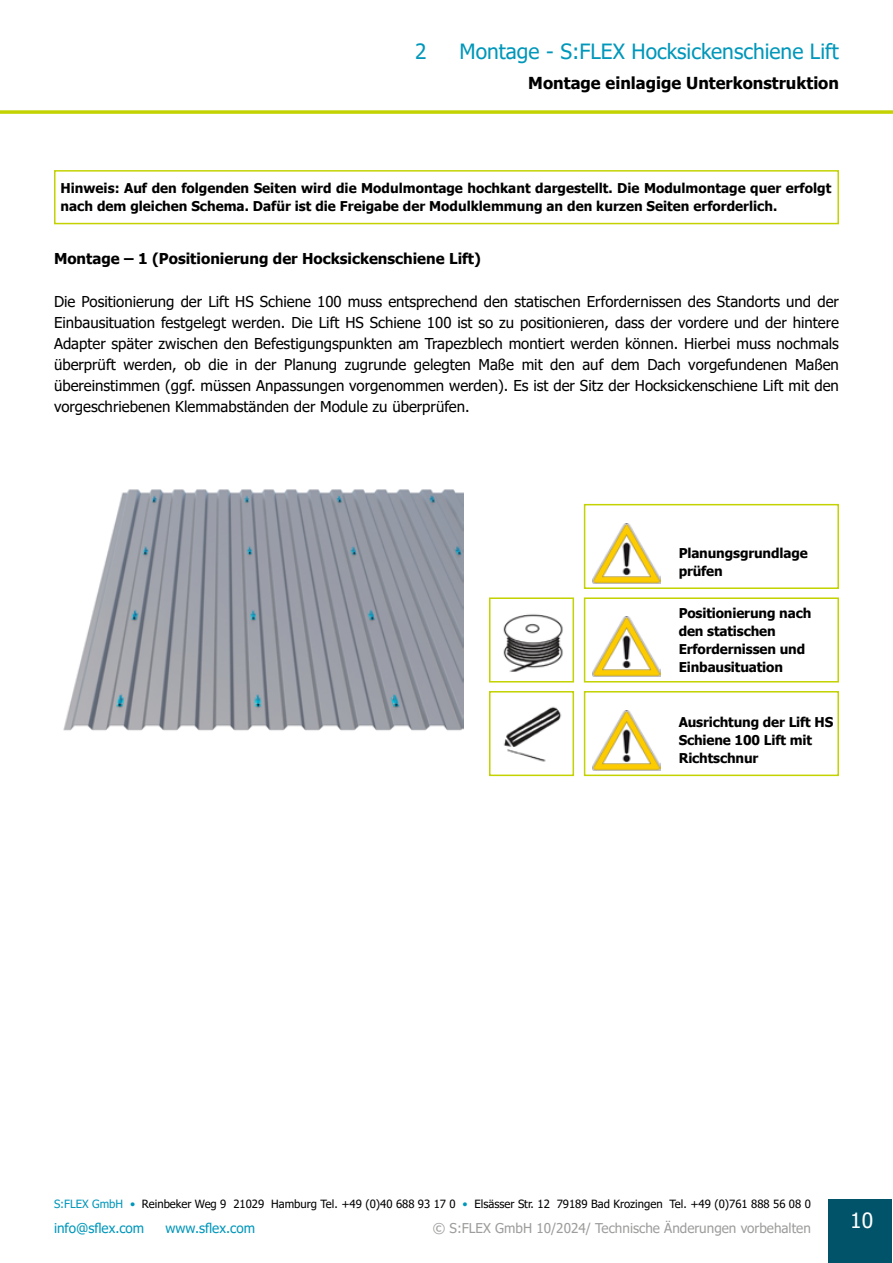
<style>
.page{position:relative;width:893px;height:1263px;background:#fff}
.page>*{position:absolute;margin:0;border:0;box-sizing:border-box;transform-origin:0 0}
.t1{font:21px "Tahoma";color:#0097ba}
.t2{font:21px "Tahoma";color:#fff}
.t3{font:700 16.5px "Tahoma";color:#000}
.t4{font:15px/21px "Tahoma";color:#000;text-align:justify}
.t5{font:700 15px "Tahoma";color:#000}
.t6{font:700 13.5px/18px "Tahoma";color:#000}
.t7{font:13.5px "Tahoma";color:#9d9d9c}
.t8{font:13.5px "Tahoma";color:#0097ba}
.t9{font:11.4px "Tahoma";color:#000}
.s1{color:#0097ba}
</style>
<div class="page">
<div style="left:828px;top:1199px;width:64px;height:64px;background:#005368"></div>
<hr style="left:0;top:111px;width:893px;height:3px;background:#c3d200">
<div style="left:54px;top:170px;width:785px;height:54px;background:#fff;border:2px solid #c3d200"></div>
<div style="left:584px;top:504px;width:255px;height:85px;border:2px solid #c3d200"></div>
<img style="left:592px;top:523px;width:68px;height:60px">
<div style="left:584px;top:691px;width:255px;height:85px;border:2px solid #c3d200"></div>
<img style="left:592px;top:710px;width:68px;height:60px">
<div style="left:584px;top:597px;width:255px;height:85px;border:2px solid #c3d200"></div>
<img style="left:592px;top:617px;width:68px;height:59px">
<div style="left:489px;top:597px;width:85px;height:85px;border:2px solid #c3d200"></div>
<img style="left:503px;top:614px;width:60px;height:58px">
<div style="left:489px;top:691px;width:85px;height:85px;border:2px solid #c3d200"></div>
<img style="left:503px;top:706px;width:59px;height:56px">
<img style="left:63px;top:489px;width:400px;height:242px">
<h1 class="t1" style="left:415px;top:37px;width:13px">2</h1>
<h1 class="t1" style="left:460px;top:37px;width:381px">Montage - S:FLEX Hocksickenschiene Lift</h1>
<p class="t3" style="left:528px;top:72px;width:312px">Montage einlagige Unterkonstruktion</p>
<p class="t6" style="left:61px;top:180px;width:772px">Hinweis: Auf den folgenden Seiten wird die Modulmontage hochkant dargestellt. Die Modulmontage quer erfolgt nach dem gleichen Schema. Dafür ist die Freigabe der Modulklemmung an den kurzen Seiten erforderlich.</p>
<p class="t5" style="left:54px;top:248px;width:428px">Montage – 1 (Positionierung der Hocksickenschiene Lift)</p>
<p class="t4" style="left:54px;top:291px;width:786px">Die Positionierung der Lift HS Schiene 100 muss entsprechend den statischen Erfordernissen des Standorts und der Einbausituation festgelegt werden. Die Lift HS Schiene 100 ist so zu positionieren, dass der vordere und der hintere Adapter später zwischen den Befestigungspunkten am Trapezblech montiert werden können. Hierbei muss nochmals überprüft werden, ob die in der Planung zugrunde gelegten Maße mit den auf dem Dach vorgefundenen Maßen übereinstimmen (ggf. müssen Anpassungen vorgenommen werden). Es ist der Sitz der Hocksickenschiene Lift mit den vorgeschriebenen Klemmabständen der Module zu überprüfen.</p>
<p class="t6" style="left:679px;top:544px;width:131px">Planungsgrundlage prüfen</p>
<p class="t6" style="left:679px;top:605px;width:134px">Positionierung nach den statischen<br>Erfordernissen und<br>Einbausituation</p>
<p class="t6" style="left:679px;top:713px;width:156px">Ausrichtung der Lift HS<br>Schiene 100 Lift mit<br>Richtschnur</p>
<p class="t9" style="left:54px;top:1196px;width:758px"><span class="s1">S:FLEX GmbH •</span> Reinbeker Weg 9 21029 Hamburg Tel. +49 (0)40 688 93 17 0 <span class="s1">•</span> Elsässer Str. 12 79189 Bad Krozingen Tel. +49 (0)761 888 56 08 0</p>
<p class="t8" style="left:54px;top:1219px;width:92px">info@sflex.com</p>
<p class="t8" style="left:165px;top:1219px;width:91px">www.sflex.com</p>
<p class="t7" style="left:433px;top:1219px;width:380px">© S:FLEX GmbH 10/2024/ Technische Änderungen vorbehalten</p>
<h1 class="t2" style="left:850px;top:1206px;width:24px">10</h1>
</div>
